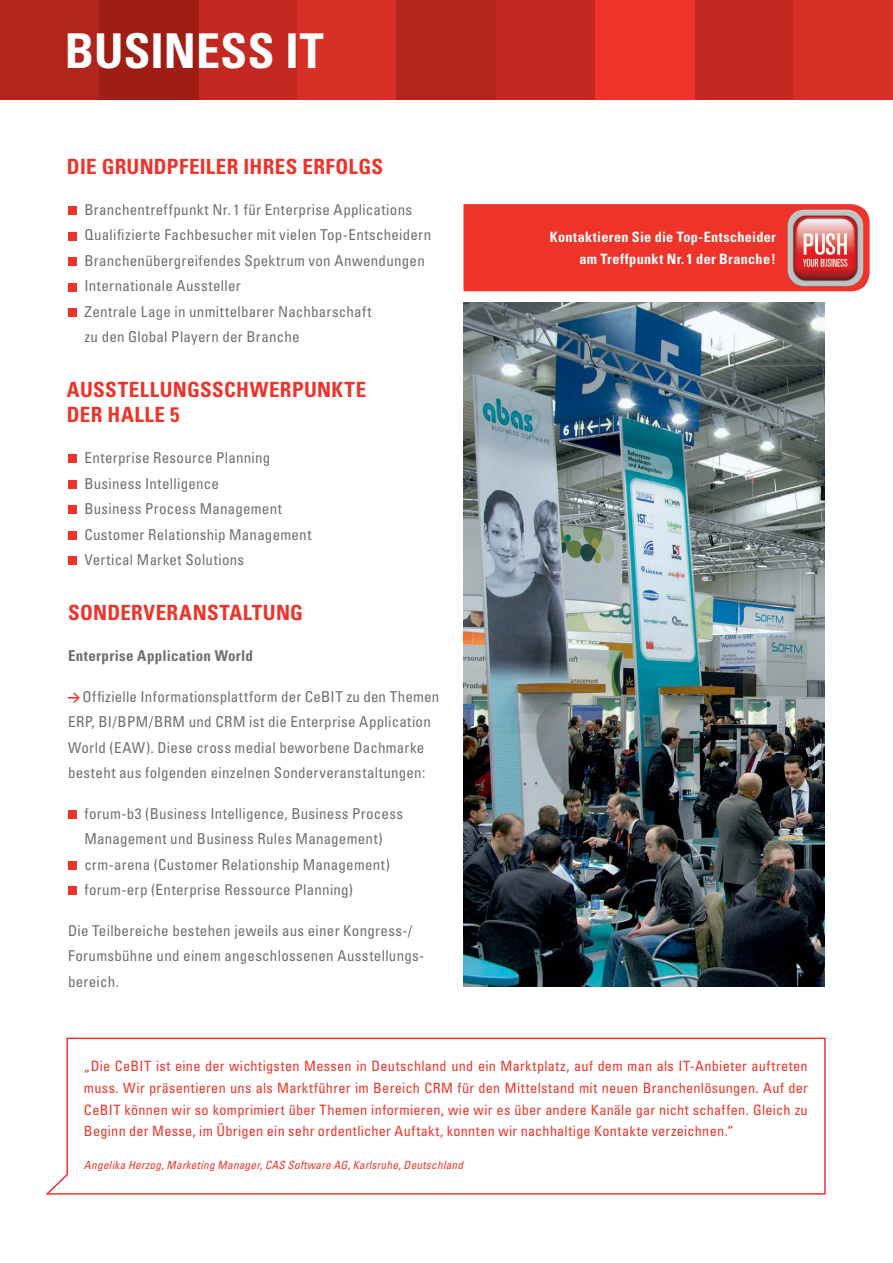
<style>
.page{position:relative;width:893px;height:1263px;background:#fff}
.page>*{position:absolute;margin:0;border:0;box-sizing:border-box;transform-origin:0 0}
.t1{font:700 condensed 48px "Univers LT Std";color:#fff}
.t2{font:700 condensed 21px/25.5px "Univers LT Std";letter-spacing:.02em;color:#ee342a}
.t3{font:condensed 15px/25.5px "Univers LT Std";letter-spacing:.015em;color:#6d6f71}
.t4{font:700 condensed 15px "Univers LT Std";letter-spacing:.02em;color:#6d6f71}
.t5{font:condensed 14.25px/21.8px "Univers LT Std";letter-spacing:.02em;color:#ee342a;text-align:justify}
.t6{font:700 condensed 14.25px/22.5px "Univers LT Std";letter-spacing:.02em;color:#fff;text-align:right}
.t7{font:italic condensed 11.25px "Univers LT Std";letter-spacing:.025em;color:#ee342a}
</style>
<div class="page">
<div style="left:198px;top:0;width:100px;height:99px;background:#c32920"></div>
<div style="left:298px;top:0;width:99px;height:99px;background:#d82f26"></div>
<div style="left:397px;top:0;width:99px;height:99px;background:#b3251c"></div>
<div style="left:0;top:0;width:99px;height:99px;background:#b3251c"></div>
<div style="left:99px;top:0;width:100px;height:99px;background:#9e1e14"></div>
<div style="left:694px;top:0;width:100px;height:99px;background:#c32920"></div>
<div style="left:794px;top:0;width:99px;height:99px;background:#d82f26"></div>
<div style="left:496px;top:0;width:99px;height:99px;background:#c32920"></div>
<div style="left:595px;top:0;width:99px;height:99px;background:#ee342a"></div>
<div style="left:68px;top:206px;width:9px;height:9px;background:#ee342a"></div>
<div style="left:68px;top:232px;width:9px;height:8px;background:#ee342a"></div>
<div style="left:68px;top:257px;width:9px;height:9px;background:#ee342a"></div>
<div style="left:68px;top:283px;width:9px;height:8px;background:#ee342a"></div>
<div style="left:68px;top:308px;width:9px;height:9px;background:#ee342a"></div>
<div style="left:68px;top:455px;width:9px;height:8px;background:#ee342a"></div>
<div style="left:68px;top:480px;width:9px;height:9px;background:#ee342a"></div>
<div style="left:68px;top:506px;width:9px;height:8px;background:#ee342a"></div>
<div style="left:68px;top:531px;width:9px;height:9px;background:#ee342a"></div>
<div style="left:68px;top:557px;width:9px;height:8px;background:#ee342a"></div>
<div style="left:463px;top:204px;width:407px;height:87px;background:#ee342a"></div>
<img style="left:787px;top:209px;width:78px;height:78px">
<svg style="left:45px;top:1037px;width:781px;height:158px"></svg>
<img style="left:463px;top:303px;width:362px;height:683px">
<svg style="left:68px;top:693px;width:12px;height:10px"></svg>
<div style="left:68px;top:810px;width:9px;height:8px;background:#ee342a"></div>
<div style="left:68px;top:861px;width:9px;height:8px;background:#ee342a"></div>
<div style="left:68px;top:886px;width:9px;height:9px;background:#ee342a"></div>
<h1 class="t1" style="left:65px;top:30px;width:260px">BUSINESS IT</h1>
<h2 class="t2" style="left:67px;top:155px;width:318px">DIE GRUNDPFEILER IHRES ERFOLGS</h2>
<p class="t3" style="left:84px;top:198px;width:348px">Branchentreffpunkt Nr. 1 für Enterprise Applications Qualifizierte Fachbesucher mit vielen Top-Entscheidern Branchenübergreifendes Spektrum von Anwendungen Internationale Aussteller<br>Zentrale Lage in unmittelbarer Nachbarschaft<br>zu den Global Playern der Branche</p>
<h2 class="t2" style="left:67px;top:378px;width:301px">AUSSTELLUNGSSCHWERPUNKTE<br>DER HALLE 5</h2>
<p class="t3" style="left:84px;top:446px;width:229px">Enterprise Resource Planning<br>Business Intelligence<br>Business Process Management<br>Customer Relationship Management<br>Vertical Market Solutions</p>
<h2 class="t2" style="left:68px;top:601px;width:237px">SONDERVERANSTALTUNG</h2>
<p class="t4" style="left:68px;top:649px;width:187px">Enterprise Application World</p>
<p class="t3" style="left:68px;top:684px;width:373px;text-indent:14px">Offizielle Informationsplattform der CeBIT zu den Themen ERP, BI/BPM/BRM und CRM ist die Enterprise Application World (EAW). Diese cross medial beworbene Dachmarke besteht aus folgenden einzelnen Sonderveranstaltungen:</p>
<p class="t3" style="left:84px;top:801px;width:320px">forum-b3 (Business Intelligence, Business Process Management und Business Rules Management) crm-arena (Customer Relationship Management) forum-erp (Enterprise Ressource Planning)</p>
<p class="t3" style="left:68px;top:918px;width:358px">Die Teilbereiche bestehen jeweils aus einer Kongress-/<br>Forumsbühne und einem angeschlossenen Ausstellungs&shy;bereich.</p>
<p class="t6" style="left:550px;top:226px;width:228px">Kontaktieren Sie die Top-Entscheider am Treffpunkt Nr. 1 der Branche!</p>
<p class="t5" style="left:84px;top:1056px;width:725px">„Die CeBIT ist eine der wichtigsten Messen in Deutschland und ein Marktplatz, auf dem man als IT-Anbieter auftreten muss. Wir präsentieren uns als Marktführer im Bereich CRM für den Mittelstand mit neuen Branchenlösungen. Auf der CeBIT können wir so komprimiert über Themen informieren, wie wir es über andere Kanäle gar nicht schaffen. Gleich zu Beginn der Messe, im Übrigen ein sehr ordentlicher Auftakt, konnten wir nachhaltige Kontakte verzeichnen.“</p>
<p class="t7" style="left:84px;top:1160px;width:381px">Angelika Herzog, Marketing Manager, CAS Software AG, Karlsruhe, Deutschland</p>
</div>
